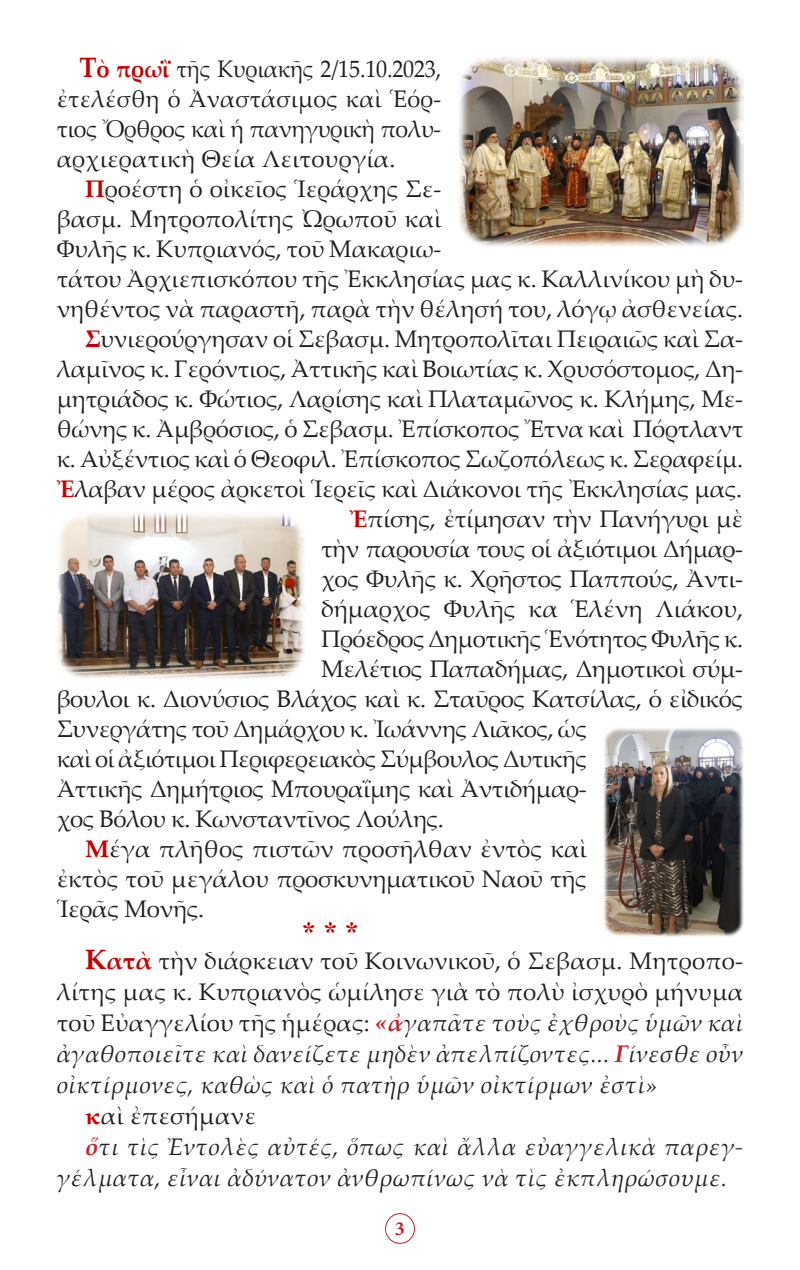
<style>
.page{position:relative;width:800px;height:1270px;background:#fff}
.page>*{position:absolute;margin:0;border:0;box-sizing:border-box;transform-origin:0 0}
.Palatino-txt{font:28px "CTOS New Times Bold Test 1";color:#c80000}
.Palatino-txt-2{font:24px/30px "Palatino Linotype";letter-spacing:-.015em;color:#231f20;text-align:justify}
.Palatino-txt-3{font:italic 24px/31px "Palatino Linotype";letter-spacing:.01em;color:#231f20;text-align:justify}
.Palatino-txt-4{font:24px/30px "Palatino Linotype";letter-spacing:-.015em;color:#231f20;text-align:justify;scale:.92 1}
.Palatino-txt-5{font:24px "Palatino Linotype";letter-spacing:.01em;color:#231f20}
.t1{font:700 20px "Minion Pro";color:#c62026}
.s1{font-weight:700;font-size:28px;color:#c80000}
.s2{font-weight:700;color:#c80000}
.s3{font-weight:700;font-style:normal;font-size:28px;color:#c80000}
.s4{font-weight:700;font-style:normal;color:#c80000}
.s5{font-style:normal}
.s6{font-weight:700;color:#c62026}
</style>
<div class="page">
<div style="left:385px;top:1213px;width:30px;height:31px;border:1px solid #c62026;border-radius:50%"></div>
<img style="left:459px;top:57px;width:284px;height:189px">
<img style="left:57px;top:512px;width:247px;height:167px">
<img style="left:604px;top:728px;width:139px;height:208px">
<p class="Palatino-txt-4" style="left:57px;top:53px;width:420px;text-indent:23px"><span class="s1">Τ</span><span class="s2">ὸ πρωῒ</span> τῆς Κυριακῆς 2/15.10.2023, ἐτελέσθη ὁ Ἀναστάσιμος καὶ Ἑόρ&shy;τιος Ὄρθρος καὶ ἡ πανηγυρικὴ πολυ&shy;αρχιερατικὴ Θεία Λειτουργία.</p>
<p class="Palatino-txt-2" style="left:57px;top:173px;width:688px;text-align:left;text-indent:28px"><span class="s2">Π</span>ροέστη ὁ οἰκεῖος Ἱεράρχης Σε-<br>βασμ. Μητροπολίτης Ὠρωποῦ καὶ<br>Φυλῆς κ. Κυπριανός, τοῦ Μακαριω-<br>τάτου Ἀρχιεπισκόπου τῆς Ἐκκλησίας μας κ. Καλλινίκου μὴ δυ&shy;νηθέντος νὰ παραστῆ, παρὰ τὴν θέλησή του, λόγῳ ἀσθενείας.</p>
<p class="Palatino-txt-2" style="left:57px;top:323px;width:688px;text-indent:28px"><span class="s2">Σ</span>υνιερούργησαν οἱ Σεβασμ. Μητροπολῖται Πειραιῶς καὶ Σα&shy;λαμῖνος κ. Γερόντιος, Ἀττικῆς καὶ Βοιωτίας κ. Χρυσόστομος, Δη&shy;μητριάδος κ. Φώτιος, Λαρίσης καὶ Πλαταμῶνος κ. Κλήμης, Με&shy;θώνης κ. Ἀμβρόσιος, ὁ Σεβασμ. Ἐπίσκοπος Ἔτνα καὶ Πόρτλαντ κ. Αὐξέντιος καὶ ὁ Θεοφιλ. Ἐπίσκοπος Σωζοπόλεως κ. Σεραφείμ.<br><span class="s2">Ἐ</span>λαβαν μέρος ἀρκετοὶ Ἱερεῖς καὶ Διάκονοι τῆς Ἐκκλησίας μας.</p>
<p class="Palatino-txt-2" style="left:349px;top:503px;width:395px"><span class="s2">Ἐ</span>πίσης, ἐτίμησαν τὴν Πανήγυρι μὲ</p>
<p class="Palatino-txt-2" style="left:321px;top:533px;width:424px">τὴν παρουσία τους οἱ ἀξιότιμοι Δήμαρ-</p>
<p class="Palatino-txt-2" style="left:321px;top:563px;width:424px">χος Φυλῆς κ. Χρῆστος Παππούς, Ἀντι-</p>
<p class="Palatino-txt-2" style="left:321px;top:593px;width:424px">δήμαρχος Φυλῆς κα Ἑλένη Λιάκου,</p>
<p class="Palatino-txt-2" style="left:321px;top:623px;width:424px">Πρόεδρος Δημοτικῆς Ἑνότητος Φυλῆς κ.</p>
<p class="Palatino-txt-2" style="left:321px;top:653px;width:424px">Μελέτιος Παπαδήμας, Δημοτικοὶ σύμ-</p>
<p class="Palatino-txt-2" style="left:57px;top:683px;width:688px">βουλοι κ. Διονύσιος Βλάχος καὶ κ. Σταῦρος Κατσίλας, ὁ εἰδικός</p>
<p class="Palatino-txt-2" style="left:57px;top:713px;width:532px">Συνεργάτης τοῦ Δημάρχου κ. Ἰωάννης Λιᾶκος, ὡς</p>
<p class="Palatino-txt-2" style="left:57px;top:743px;width:532px">καὶ οἱ ἀξιότιμοι Περιφερειακὸς Σύμβουλος Δυτικῆς</p>
<p class="Palatino-txt-2" style="left:57px;top:773px;width:532px">Ἀττικῆς Δημήτριος Μπουραΐμης καὶ Ἀντιδήμαρ-</p>
<p class="Palatino-txt-2" style="left:57px;top:803px;width:389px">χος Βόλου κ. Κωνσταντῖνος Λούλης.</p>
<p class="Palatino-txt-2" style="left:57px;top:833px;width:532px;text-indent:28px"><span class="s2">Μ</span>έγα πλῆθος πιστῶν προσῆλθαν ἐντὸς καὶ ἐκτὸς τοῦ μεγάλου προσκυνηματικοῦ Ναοῦ τῆς Ἱερᾶς Μονῆς.</p>
<p class="Palatino-txt" style="left:302px;top:916px;width:59px">* * *</p>
<p class="Palatino-txt-3" style="left:57px;top:944px;width:688px;text-indent:28px"><span class="s3">Κ</span><span class="s4">ατὰ</span> <span class="s5">τὴν διάρκειαν τοῦ Κοινωνικοῦ, ὁ Σεβασμ. Μητροπο&shy;λίτης μας κ. Κυπριανὸς ὡμίλησε γιὰ τὸ πολὺ ἰσχυρὸ μήνυμα τοῦ Εὐαγγελίου τῆς ἡμέρας:</span> <span class="s6">«ἀ</span>γαπᾶτε τοὺς ἐχθροὺς ὑμῶν καὶ ἀγαθοποιεῖτε καὶ δανείζετε μηδὲν ἀπελπίζοντες... <span class="s6">Γ</span>ίνεσθε οὖν οἰκτίρμονες, καθὼς καὶ ὁ πατὴρ ὑμῶν οἰκτίρμων ἐστὶ»</p>
<p class="Palatino-txt-5" style="left:85px;top:1099px;width:172px"><span class="s2">κ</span>αὶ ἐπεσήμανε</p>
<p class="Palatino-txt-3" style="left:57px;top:1130px;width:688px;text-indent:28px"><span class="s6">ὅ</span>τι τὶς Ἐντολὲς αὐτές, ὅπως καὶ ἄλλα εὐαγγελικὰ παρεγ&shy;γέλματα, εἶναι ἀδύνατον ἀνθρωπίνως νὰ τὶς ἐκπληρώσουμε.</p>
<p class="t1" style="left:395px;top:1215px;width:11px">3</p>
</div>
